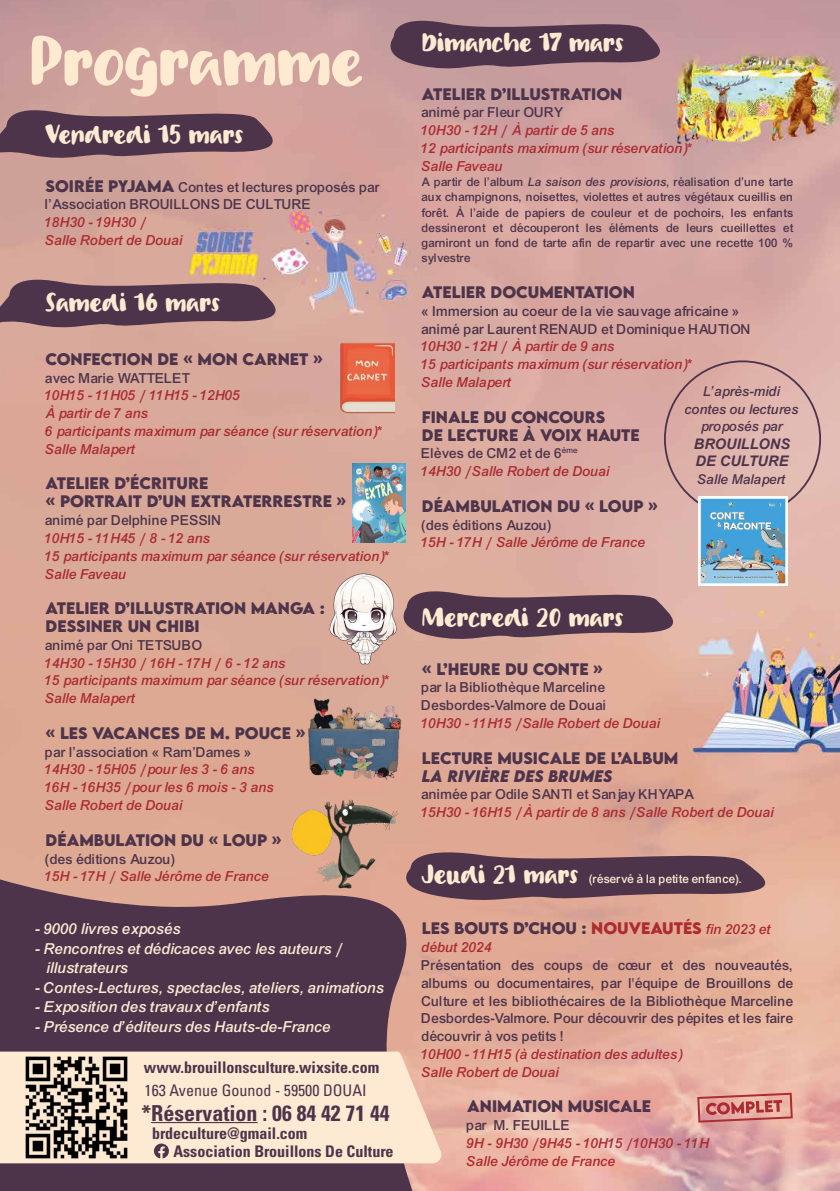
<style>
.page{position:relative;width:840px;height:1191px;background:#fff}
.page>*{position:absolute;margin:0;border:0;box-sizing:border-box;transform-origin:0 0}
.t1{font:66px "Light Friday";color:#fee9d1}
.t2{font:25.4px "Light Friday";color:#fee9d2}
.t3{font:22px "Univers LT 67 Bd Cn";color:#4d344a}
.t4{font:16.2px/19.4px "Arial Mdm Itl";color:#fee9d3}
.t5{font:16px/18px "Univers LT 67 Bd Cn";color:#4d344a}
.t6{font:16px "Univers LT 57 Cn";color:#4d344a}
.t7{font:14.8px/17.8px "Arial Mdm Itl";color:#ab2b32}
.t8{font:14.8px/17.8px "Arial Mdm";color:#4d344a}
.t9{font:700 14.8px/17.8px "LEMONMILK";color:#4d344a}
.t10{font:italic 700 14.8px "LEMONMILK";color:#4d344a}
.t11{font:14.6px/17.4px "Arial Mdm Itl";color:#4d344a;text-align:center}
.t12{font:italic 700 14.6px/17.4px "Arial";color:#4d344a}
.t13{font:12.8px/15.2px "Arial Mdm";color:#4d344a;text-align:justify}
.t14{font:12.8px "Arial Mdm";color:#fee9d2}
.s1{font-family:"LEMONMILK";font-weight:700}
.s2{font-family:"Arial Mdm Itl"}
.s3{font-family:"Light Friday";font-size:25.4px}
.s4{color:#ac2c32}
.s5{font-family:"Arial Mdm Itl";font-weight:400;color:#ab2b32}
</style>
<div class="page">
<img style="left:0;top:0;width:839px;height:1191px">
<svg style="left:0;top:272px;width:299px;height:60px"></svg>
<svg style="left:0;top:851px;width:512px;height:340px;fill:#4d344a"></svg>
<svg style="left:0;top:102px;width:296px;height:61px"></svg>
<svg style="left:377px;top:13px;width:306px;height:61px"></svg>
<svg style="left:411px;top:583px;width:285px;height:61px"></svg>
<svg style="left:388px;top:844px;width:408px;height:61px"></svg>
<svg style="left:0;top:1051px;width:443px;height:112px;fill:#fee9d3"></svg>
<img style="left:21px;top:1051px;width:112px;height:112px">
<hr style="left:151px;top:1122px;width:106px;height:1px;background:#4d344a">
<svg style="left:154px;top:1143px;width:16px;height:16px"></svg>
<svg style="left:696px;top:1092px;width:96px;height:30px"></svg>
<img style="left:698px;top:496px;width:88px;height:89px">
<img style="left:315px;top:569px;width:96px;height:96px">
<img style="left:284px;top:691px;width:135px;height:90px">
<img style="left:292px;top:798px;width:109px;height:90px">
<img style="left:337px;top:339px;width:58px;height:76px">
<img style="left:352px;top:463px;width:53px;height:79px">
<h1 class="t1" style="left:29px;top:32px;width:335px">Programme</h1>
<h2 class="t2" style="left:46px;top:123px;width:199px">Vendredi 15 mars</h2>
<p class="t8" style="left:46px;top:178px;width:336px"><span class="s1">SOIRÉE PYJAMA</span> Contes et lectures proposés par l’Association BROUILLONS DE CULTURE</p>
<p class="t7" style="left:46px;top:214px;width:139px">18H30 - 19H30 /<br>Salle Robert de Douai</p>
<h2 class="t2" style="left:46px;top:291px;width:176px">Samedi 16 mars</h2>
<p class="t9" style="left:46px;top:350px;width:279px">CONFECTION DE « MON CARNET »</p>
<p class="t8" style="left:46px;top:369px;width:146px">avec Marie WATTELET</p>
<p class="t7" style="left:46px;top:387px;width:338px">10H15 - 11H05 / 11H15 - 12H05<br>À partir de 7 ans<br>6 participants maximum par séance (sur réservation)*<br>Salle Malapert</p>
<p class="t9" style="left:46px;top:475px;width:302px">ATELIER D’ÉCRITURE<br>« PORTRAIT D’UN EXTRATERRESTRE »</p>
<p class="t8" style="left:46px;top:511px;width:178px">animé par Delphine PESSIN</p>
<p class="t7" style="left:46px;top:529px;width:345px">10H15 - 11H45 / 8 - 12 ans<br>15 participants maximum par séance (sur réservation)*<br>Salle Faveau</p>
<p class="t9" style="left:46px;top:599px;width:280px">ATELIER D’ILLUSTRATION MANGA :<br>DESSINER UN CHIBI</p>
<p class="t8" style="left:46px;top:636px;width:159px">animé par Oni TETSUBO</p>
<p class="t7" style="left:46px;top:654px;width:345px">14H30 - 15H30 / 16H - 17H / 6 - 12 ans<br>15 participants maximum par séance (sur réservation)*<br>Salle Malapert</p>
<p class="t9" style="left:46px;top:724px;width:261px">« LES VACANCES DE M. POUCE »</p>
<p class="t8" style="left:46px;top:743px;width:208px">par l’association « Ram’Dames »</p>
<p class="t7" style="left:46px;top:761px;width:230px">14H30 - 15H05 / pour les 3 - 6 ans<br>16H - 16H35 / pour les 6 mois - 3 ans<br>Salle Robert de Douai</p>
<p class="t9" style="left:46px;top:831px;width:237px">DÉAMBULATION DU « LOUP »</p>
<p class="t8" style="left:46px;top:850px;width:132px">(des éditions Auzou)</p>
<p class="t7" style="left:46px;top:867px;width:225px">15H - 17H / Salle Jérôme de France</p>
<p class="t4" style="left:35px;top:919px;width:147px">- 9000 livres exposés</p>
<p class="t4" style="left:47px;top:938px;width:295px;text-indent:-11px">- Rencontres et dédicaces avec les auteurs / illustrateurs</p>
<p class="t4" style="left:35px;top:977px;width:350px">- Contes-Lectures, spectacles, ateliers, animations</p>
<p class="t4" style="left:35px;top:997px;width:236px">- Exposition des travaux d’enfants</p>
<p class="t4" style="left:35px;top:1016px;width:297px">- Présence d’éditeurs des Hauts-de-France</p>
<p class="t5" style="left:144px;top:1058px;width:236px">www.brouillonsculture.wixsite.com</p>
<h3 class="t3" style="left:141px;top:1099px;width:249px">*Réservation : 06 84 42 71 44</h3>
<p class="t5" style="left:173px;top:1124px;width:221px;text-indent:-21px">brdeculture@gmail.com<br>Association Brouillons De Culture</p>
<p class="t6" style="left:144px;top:1080px;width:223px">163 Avenue Gounod - 59500 DOUAI</p>
<h2 class="t2" style="left:421px;top:31px;width:203px">Dimanche 17 mars</h2>
<p class="t9" style="left:421px;top:85px;width:202px">ATELIER D’ILLUSTRATION</p>
<p class="t8" style="left:421px;top:104px;width:143px">animé par Fleur OURY</p>
<p class="t7" style="left:421px;top:122px;width:272px">10H30 - 12H / À partir de 5 ans<br>12 participants maximum (sur réservation)*<br>Salle Faveau</p>
<p class="t13" style="left:421px;top:174px;width:373px">A partir de l’album <span class="s2">La saison des provisions</span>, réalisation d’une tarte aux champignons, noisettes, violettes et autres végétaux cueillis en forêt. À l’aide de papiers de couleur et de pochoirs, les enfants dessineront et découperont les éléments de leurs cueillettes et garniront un fond de tarte afin de repartir avec une recette 100 % sylvestre</p>
<p class="t9" style="left:421px;top:283px;width:214px">ATELIER DOCUMENTATION</p>
<p class="t8" style="left:421px;top:302px;width:331px">« Immersion au coeur de la vie sauvage africaine » animé par Laurent RENAUD et Dominique HAUTION</p>
<p class="t7" style="left:421px;top:338px;width:272px">10H30 - 12H / À partir de 9 ans<br>15 participants maximum (sur réservation)*<br>Salle Malapert</p>
<p class="t9" style="left:421px;top:408px;width:219px">FINALE DU CONCOURS<br>DE LECTURE À VOIX HAUTE</p>
<p class="t8" style="left:421px;top:445px;width:157px">Elèves de CM2 et de 6<sup>ème</sup></p>
<p class="t7" style="left:421px;top:462px;width:189px">14H30 / Salle Robert de Douai</p>
<p class="t9" style="left:421px;top:497px;width:237px">DÉAMBULATION DU « LOUP »</p>
<p class="t8" style="left:421px;top:516px;width:132px">(des éditions Auzou)</p>
<p class="t7" style="left:421px;top:534px;width:225px">15H - 17H / Salle Jérôme de France</p>
<p class="t11" style="left:684px;top:383px;width:115px">L’après-midi contes ou lectures proposés par</p>
<p class="t12" style="left:693px;top:435px;width:98px">BROUILLONS<br>DE CULTURE</p>
<p class="t11" style="left:697px;top:470px;width:90px">Salle Malapert</p>
<h2 class="t2" style="left:421px;top:606px;width:203px">Mercredi 20 mars</h2>
<p class="t9" style="left:421px;top:660px;width:182px">« L’HEURE DU CONTE »</p>
<p class="t8" style="left:421px;top:679px;width:186px">par la Bibliothèque Marceline<br>Desbordes-Valmore de Douai</p>
<p class="t7" style="left:421px;top:714px;width:240px">10H30 - 11H15 / Salle Robert de Douai</p>
<p class="t9" style="left:421px;top:749px;width:258px">LECTURE MUSICALE DE L’ALBUM</p>
<p class="t10" style="left:421px;top:765px;width:192px">LA RIVIÈRE DES BRUMES</p>
<p class="t8" style="left:421px;top:786px;width:273px">animée par Odile SANTI et Sanjay KHYAPA</p>
<p class="t7" style="left:421px;top:803px;width:353px">15H30 - 16H15 / À partir de 8 ans / Salle Robert de Douai</p>
<p class="t14" style="left:421px;top:872px;width:322px"><span class="s3">Jeudi 21 mars</span> (réservé à la petite enfance).</p>
<p class="t9" style="left:421px;top:919px;width:350px">LES BOUTS D’CHOU : <span class="s4">NOUVEAUTÉS</span> <span class="s5">fin 2023 et</span></p>
<p class="t7" style="left:421px;top:938px;width:71px">début 2024</p>
<p class="t8" style="left:421px;top:956px;width:373px;text-align:justify">Présentation des coups de cœur et des nouveautés, albums ou documentaires, par l'équipe de Brouillons de Culture et les bibliothécaires de la Bibliothèque Marceline Desbordes-Valmore. Pour découvrir des pépites et les faire découvrir à vos petits !</p>
<p class="t7" style="left:421px;top:1045px;width:262px">10H00 - 11H15 (à destination des adultes)<br>Salle Robert de Douai</p>
<p class="t9" style="left:467px;top:1097px;width:185px">ANIMATION MUSICALE</p>
<p class="t8" style="left:466px;top:1116px;width:105px">par M. FEUILLE</p>
<p class="t7" style="left:466px;top:1134px;width:244px">9H - 9H30 / 9H45 - 10H15 / 10H30 - 11H<br>Salle Jérôme de France</p>
</div>
